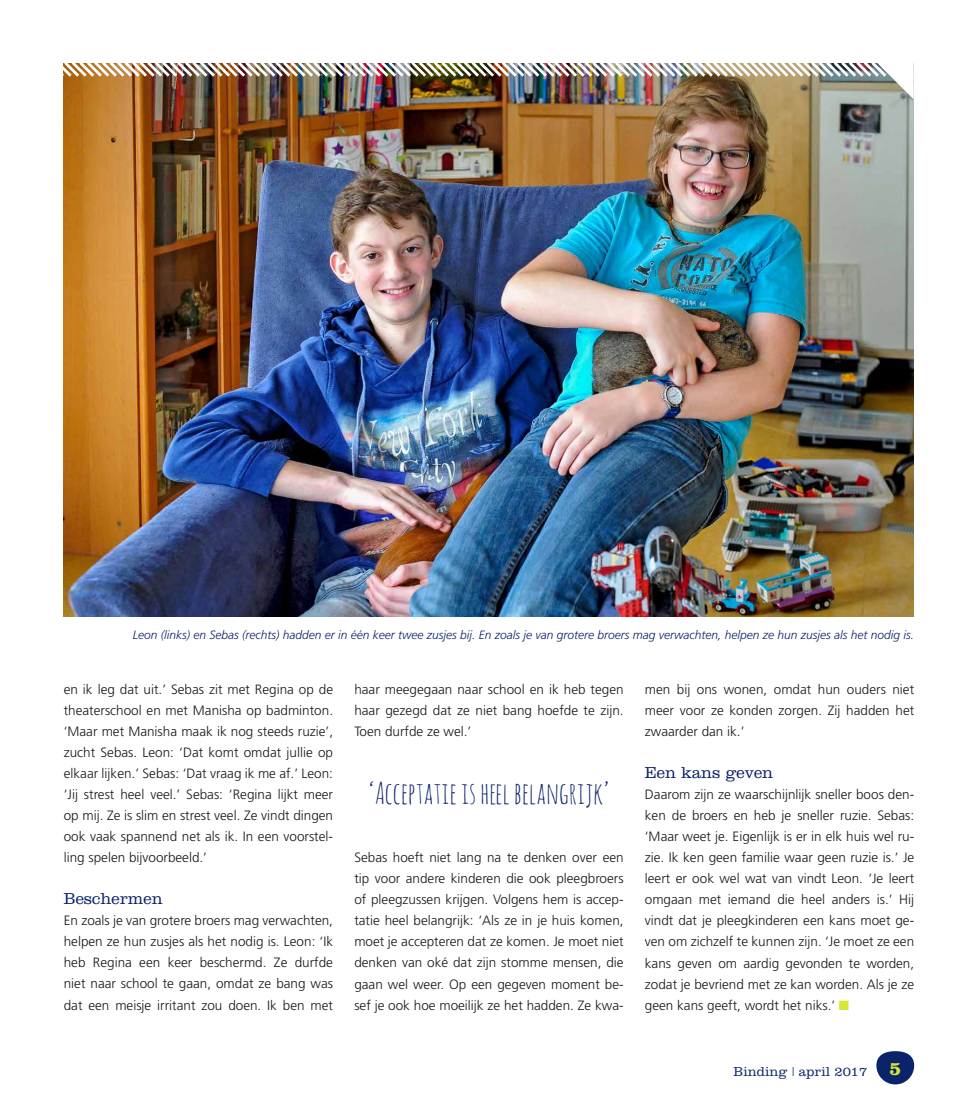
<style>
.page{position:relative;width:978px;height:1106px;background:#fff}
.page>*{position:absolute;margin:0;border:0;box-sizing:border-box;transform-origin:0 0}
.t1{font:30px "Amatic SC";color:#0b236b}
.t2{font:300 16.5px "Clarendon";color:#0b236b}
.t3{font:300 13.5px/21px "Frutiger";color:#1a171c;text-align:justify}
.t4{font:300 13.5px "Clarendon";color:#0b236b}
.t5{font:italic 300 12px "Frutiger";color:#0b236b}
.s1{color:#d5e835}
.s2{font-weight:700;font-size:19.2px;color:#d5e835}
</style>
<div class="page">
<svg style="left:876px;top:1051px;width:38px;height:33px"></svg>
<img style="left:64px;top:99px;width:850px;height:518px">
<img style="left:63px;top:63px;width:851px;height:36px">
<p class="t5" style="left:133px;top:627px;width:783px">Leon (links) en Sebas (rechts) hadden er in één keer twee zusjes bij. En zoals je van grotere broers mag verwachten, helpen ze hun zusjes als het nodig is.</p>
<p class="t3" style="left:64px;top:679px;width:271px">en ik leg dat uit.’ Sebas zit met Regina op de theaterschool en met Manisha op badminton. ‘Maar met Manisha maak ik nog steeds ruzie’, zucht Sebas. Leon: ‘Dat komt omdat jullie op elkaar lijken.’ Sebas: ‘Dat vraag ik me af.’ Leon: ‘Jij strest heel veel.’ Sebas: ‘Regina lijkt meer op mij. Ze is slim en strest veel. Ze vindt dingen ook vaak spannend net als ik. In een voorstel&shy;ling spelen bijvoorbeeld.’</p>
<p class="t2" style="left:64px;top:889px;width:100px">Beschermen</p>
<p class="t3" style="left:64px;top:910px;width:271px">En zoals je van grotere broers mag verwachten, helpen ze hun zusjes als het nodig is. Leon: ‘Ik heb Regina een keer beschermd. Ze durfde niet naar school te gaan, omdat ze bang was dat een meisje irritant zou doen. Ik ben met</p>
<p class="t3" style="left:354px;top:679px;width:271px">haar meegegaan naar school en ik heb tegen haar gezegd dat ze niet bang hoefde te zijn.<br>Toen durfde ze wel.’</p>
<h1 class="t1" style="left:369px;top:773px;width:242px">‘Acceptatie is heel belangrijk’</h1>
<p class="t3" style="left:354px;top:847px;width:271px">Sebas hoeft niet lang na te denken over een tip voor andere kinderen die ook pleegbroers of pleegzussen krijgen. Volgens hem is accep&shy;tatie heel belangrijk: ‘Als ze in je huis komen, moet je accepteren dat ze komen. Je moet niet denken van oké dat zijn stomme mensen, die gaan wel weer. Op een gegeven moment be&shy;sef je ook hoe moeilijk ze het hadden. Ze kwa-</p>
<p class="t3" style="left:645px;top:679px;width:271px">men bij ons wonen, omdat hun ouders niet meer voor ze konden zorgen. Zij hadden het zwaarder dan ik.’</p>
<p class="t2" style="left:645px;top:763px;width:130px">Een kans geven</p>
<p class="t3" style="left:645px;top:784px;width:271px">Daarom zijn ze waarschijnlijk sneller boos den&shy;ken de broers en heb je sneller ruzie. Sebas: ‘Maar weet je. Eigenlijk is er in elk huis wel ru&shy;zie. Ik ken geen familie waar geen ruzie is.’ Je leert er ook wel wat van vindt Leon. ‘Je leert omgaan met iemand die heel anders is.’ Hij vindt dat je pleegkinderen een kans moet ge&shy;ven om zichzelf te kunnen zijn. ‘Je moet ze een kans geven om aardig gevonden te worden, zodat je bevriend met ze kan worden. Als je ze geen kans geeft, wordt het niks.’ <span class="s1">■</span></p>
<p class="t4" style="left:734px;top:1063px;width:169px">Binding | april 2017 <span class="s2">5</span></p>
</div>
